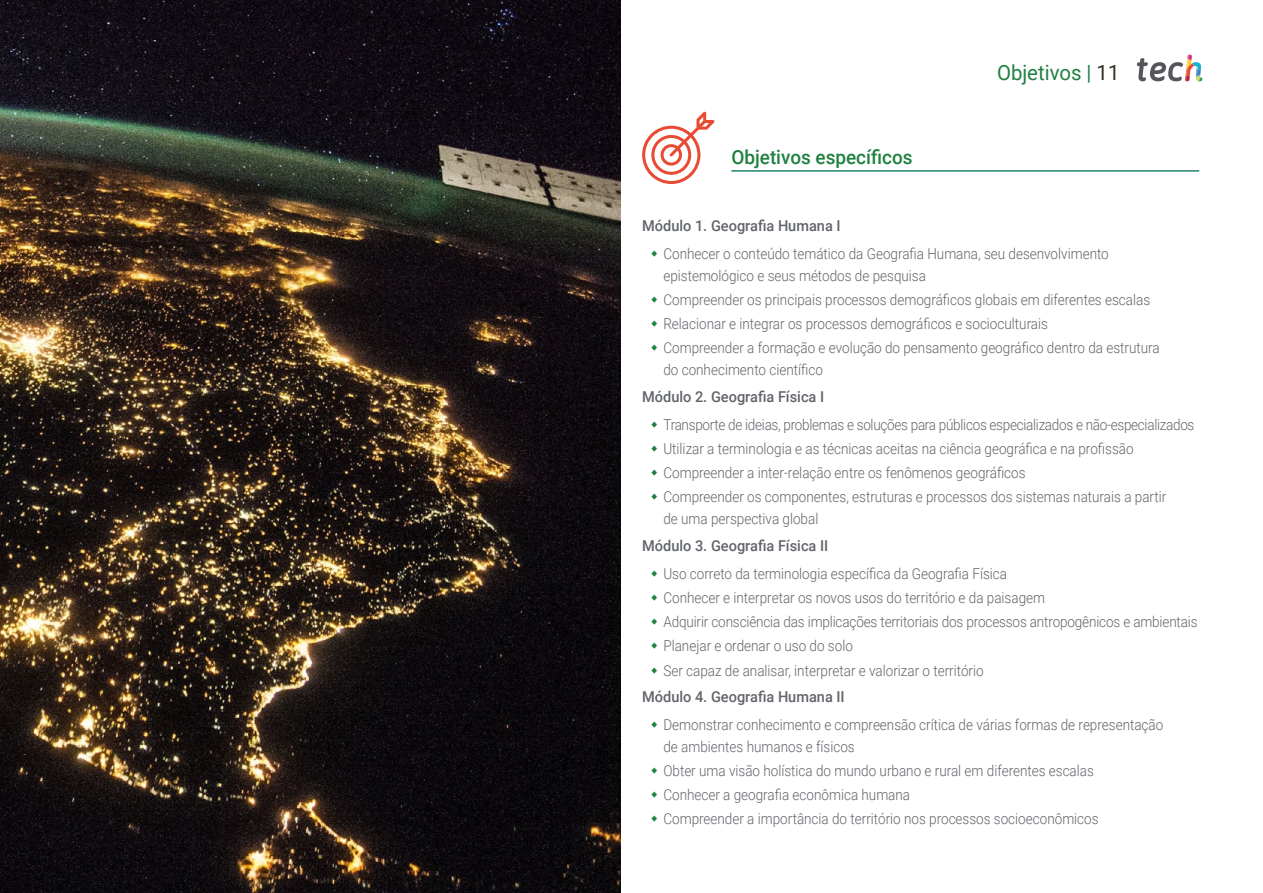
<style>
.page{position:relative;width:1263px;height:893px;background:#fff}
.page>*{position:absolute;margin:0;border:0;box-sizing:border-box;transform-origin:0 0}
.t1{font:21px "Roboto";color:#208041}
.t2{font:500 19.5px "Roboto";color:#208041}
.t3{font:300 15px/23.9px "Roboto";color:#61646a;scale:.9 1}
.t4{font:500 15px "Roboto";color:#61646a}
.s1{color:#312e20}
</style>
<div class="page">
<svg style="left:642px;top:112px;width:72px;height:72px"></svg>
<hr style="left:731px;top:171px;width:468px;height:1px;background:#208041">
<img style="left:0;top:0;width:621px;height:893px">
<svg style="left:1137px;top:55px;width:65px;height:27px"></svg>
<h2 class="t2" style="left:731px;top:143px;width:183px">Objetivos específicos</h2>
<h1 class="t1" style="left:997px;top:57px;width:124px">Objetivos | <span class="s1">11</span></h1>
<p class="t4" style="left:642px;top:216px;width:200px">Módulo 1. Geografia Humana I</p>
<p class="t3" style="left:663px;top:243px;width:496px;line-height:21.8px">Conhecer o conteúdo temático da Geografia Humana, seu desenvolvimento epistemológico e seus métodos de pesquisa</p>
<p class="t3" style="left:663px;top:287px;width:553px">Compreender os principais processos demográficos globais em diferentes escalas<br>Relacionar e integrar os processos demográficos e socioculturais<br>Compreender a formação e evolução do pensamento geográfico dentro da estrutura</p>
<p class="t3" style="left:663px;top:357px;width:179px">do conhecimento científico</p>
<p class="t4" style="left:642px;top:386px;width:184px">Módulo 2. Geografia Física I</p>
<p class="t3" style="left:663px;top:412px;width:592px">Transporte de ideias, problemas e soluções para públicos especializados e não-especializados Utilizar a terminologia e as técnicas aceitas na ciência geográfica e na profissão Compreender a inter-relação entre os fenômenos geográficos<br>Compreender os componentes, estruturas e processos dos sistemas naturais a partir</p>
<p class="t3" style="left:663px;top:507px;width:174px">de uma perspectiva global</p>
<p class="t4" style="left:642px;top:535px;width:188px">Módulo 3. Geografia Física II</p>
<p class="t3" style="left:663px;top:561px;width:595px">Uso correto da terminologia específica da Geografia Física<br>Conhecer e interpretar os novos usos do território e da paisagem<br>Adquirir consciência das implicações territoriais dos processos antropogênicos e ambientais Planejar e ordenar o uso do solo<br>Ser capaz de analisar, interpretar e valorizar o território</p>
<p class="t4" style="left:642px;top:686px;width:204px">Módulo 4. Geografia Humana II</p>
<p class="t3" style="left:663px;top:714px;width:557px;line-height:21.8px">Demonstrar conhecimento e compreensão crítica de várias formas de representação de ambientes humanos e físicos</p>
<p class="t3" style="left:663px;top:758px;width:485px">Obter uma visão holística do mundo urbano e rural em diferentes escalas<br>Conhecer a geografia econômica humana<br>Compreender a importância do território nos processos socioeconômicos</p>
</div>
